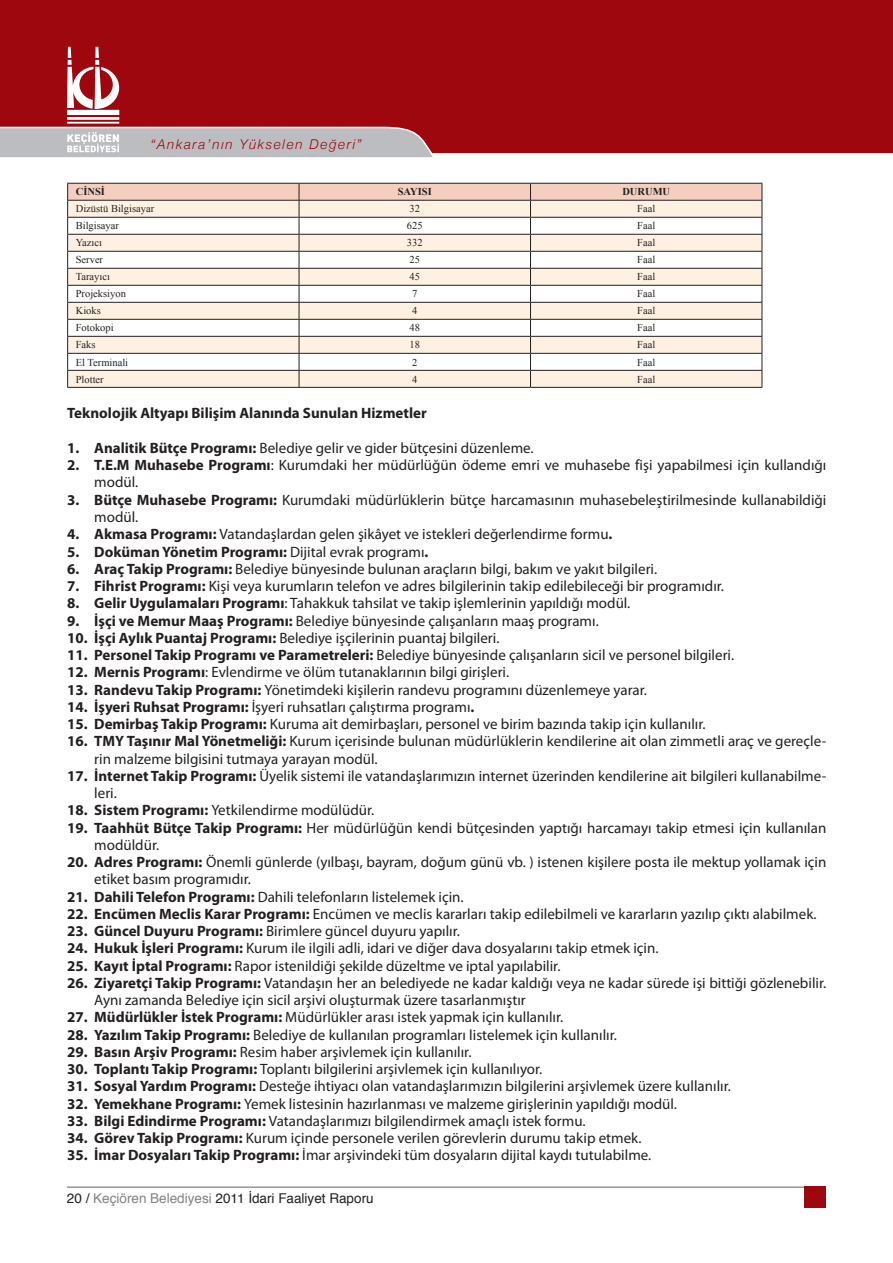
<style>
.page{position:relative;width:893px;height:1263px;background:#fff}
.page>*{position:absolute;margin:0;border:0;box-sizing:border-box;transform-origin:0 0}
.t1{font:15px/17.2px "Myriad Pro";color:#231f20}
.t2{font:700 15px "Myriad Pro";color:#231f20}
.t3{font:13.5px "Helvetica";color:#231f20}
.t4{font:italic 300 13.5px "Helvetica Neue";letter-spacing:.12em;color:#9d070d}
.t5{font:10.5px "Times New Roman";color:#231f20}
.t6{font:700 10.5px "Times New Roman";color:#231f20}
.s1{font-weight:700}
.s2{font-weight:400}
.s3{color:#808285}
</style>
<div class="page">
<hr style="left:67px;top:1186px;width:759px;height:2px;background:#939598">
<div style="left:805px;top:1186px;width:21px;height:22px;background:#9d070d"></div>
<div style="left:0;top:0;width:893px;height:152px;background:#9d070d"></div>
<svg style="left:0;top:47px;width:436px;height:111px"></svg>
<svg style="left:67px;top:183px;width:696px;height:204px"></svg>
<hr style="left:67px;top:387px;width:232px;height:1px;background:#231f20">
<hr style="left:299px;top:387px;width:231px;height:1px;background:#231f20">
<hr style="left:530px;top:387px;width:232px;height:1px;background:#231f20">
<p class="t4" style="left:151px;top:134px;width:213px">“Ankara’nın Yükselen Değeri”</p>
<p class="t6" style="left:76px;top:184px;width:31px">CİNSİ</p>
<p class="t6" style="left:398px;top:184px;width:36px">SAYISI</p>
<p class="t6" style="left:622px;top:184px;width:49px">DURUMU</p>
<p class="t5" style="left:76px;top:202px;width:80px">Dizüstü Bilgisayar</p>
<p class="t5" style="left:409px;top:202px;width:12px">32</p>
<p class="t5" style="left:637px;top:202px;width:20px">Faal</p>
<p class="t5" style="left:76px;top:219px;width:45px">Bilgisayar</p>
<p class="t5" style="left:407px;top:219px;width:17px">625</p>
<p class="t5" style="left:637px;top:219px;width:20px">Faal</p>
<p class="t5" style="left:76px;top:236px;width:28px">Yazıcı</p>
<p class="t5" style="left:407px;top:236px;width:17px">332</p>
<p class="t5" style="left:637px;top:236px;width:20px">Faal</p>
<p class="t5" style="left:76px;top:253px;width:29px">Server</p>
<p class="t5" style="left:409px;top:253px;width:12px">25</p>
<p class="t5" style="left:637px;top:253px;width:20px">Faal</p>
<p class="t5" style="left:76px;top:270px;width:36px">Tarayıcı</p>
<p class="t5" style="left:409px;top:270px;width:12px">45</p>
<p class="t5" style="left:637px;top:270px;width:20px">Faal</p>
<p class="t5" style="left:76px;top:287px;width:52px">Projeksiyon</p>
<p class="t5" style="left:412px;top:287px;width:7px">7</p>
<p class="t5" style="left:637px;top:287px;width:20px">Faal</p>
<p class="t5" style="left:76px;top:304px;width:27px">Kioks</p>
<p class="t5" style="left:412px;top:304px;width:7px">4</p>
<p class="t5" style="left:637px;top:304px;width:20px">Faal</p>
<p class="t5" style="left:76px;top:321px;width:39px">Fotokopi</p>
<p class="t5" style="left:409px;top:321px;width:12px">48</p>
<p class="t5" style="left:637px;top:321px;width:20px">Faal</p>
<p class="t5" style="left:76px;top:338px;width:21px">Faks</p>
<p class="t5" style="left:409px;top:338px;width:12px">18</p>
<p class="t5" style="left:637px;top:338px;width:20px">Faal</p>
<p class="t5" style="left:76px;top:355px;width:54px">El Terminali</p>
<p class="t5" style="left:412px;top:355px;width:7px">2</p>
<p class="t5" style="left:637px;top:355px;width:20px">Faal</p>
<p class="t5" style="left:76px;top:372px;width:30px">Plotter</p>
<p class="t5" style="left:412px;top:372px;width:7px">4</p>
<p class="t5" style="left:637px;top:372px;width:20px">Faal</p>
<p class="t2" style="left:67px;top:403px;width:361px">Teknolojik Altyapı Bilişim Alanında Sunulan Hizmetler</p>
<p class="t1" style="left:67px;top:439px;width:468px"><span class="s1">1. Analitik Bütçe Programı:</span> Belediye gelir ve gider bütçesini düzenleme.</p>
<p class="t1" style="left:94px;top:456px;width:733px;text-indent:-27px"><span class="s1">2. T.E.M Muhasebe Programı</span>: Kurumdaki her müdürlüğün ödeme emri ve muhasebe fişi yapabilmesi için kullandığı modül.</p>
<p class="t1" style="left:94px;top:491px;width:733px;text-indent:-27px"><span class="s1">3. Bütçe Muhasebe Programı:</span> Kurumdaki müdürlüklerin bütçe harcamasının muhasebeleştirilmesinde kullanabildiği modül.</p>
<p class="t1" style="left:67px;top:525px;width:547px"><span class="s1">4. Akmasa Programı:</span> Vatandaşlardan gelen şikâyet ve istekleri değerlendirme formu<span class="s1">.</span></p>
<p class="t2" style="left:67px;top:542px;width:363px">5. Doküman Yönetim Programı: <span class="s2">Dijital evrak programı</span>.</p>
<p class="t1" style="left:67px;top:560px;width:591px"><span class="s1">6. Araç Takip Programı:</span> Belediye bünyesinde bulunan araçların bilgi, bakım ve yakıt bilgileri.</p>
<p class="t1" style="left:67px;top:577px;width:658px"><span class="s1">7. Fihrist Programı:</span> Kişi veya kurumların telefon ve adres bilgilerinin takip edilebileceği bir programıdır.</p>
<p class="t1" style="left:67px;top:594px;width:565px"><span class="s1">8. Gelir Uygulamaları Programı</span>: Tahakkuk tahsilat ve takip işlemlerinin yapıldığı modül.</p>
<p class="t1" style="left:67px;top:612px;width:533px"><span class="s1">9. İşçi ve Memur Maaş Programı:</span> Belediye bünyesinde çalışanların maaş programı.</p>
<p class="t1" style="left:67px;top:629px;width:434px"><span class="s1">10. İşçi Aylık Puantaj Programı:</span> Belediye işçilerinin puantaj bilgileri.</p>
<p class="t1" style="left:67px;top:646px;width:668px"><span class="s1">11. Personel Takip Programı ve Parametreleri:</span> Belediye bünyesinde çalışanların sicil ve personel bilgileri.</p>
<p class="t1" style="left:67px;top:663px;width:443px"><span class="s1">12. Mernis Programı</span>: Evlendirme ve ölüm tutanaklarının bilgi girişleri.</p>
<p class="t1" style="left:67px;top:681px;width:581px"><span class="s1">13. Randevu Takip Programı:</span> Yönetimdeki kişilerin randevu programını düzenlemeye yarar.</p>
<p class="t1" style="left:67px;top:698px;width:409px"><span class="s1">14. İşyeri Ruhsat Programı:</span> İşyeri ruhsatları çalıştırma programı<span class="s1">.</span></p>
<p class="t1" style="left:67px;top:715px;width:640px"><span class="s1">15. Demirbaş Takip Programı:</span> Kuruma ait demirbaşları, personel ve birim bazında takip için kullanılır.</p>
<p class="t1" style="left:94px;top:732px;width:733px;text-indent:-27px"><span class="s1">16. TMY Taşınır Mal Yönetmeliği:</span> Kurum içerisinde bulunan müdürlüklerin kendilerine ait olan zimmetli araç ve gereçle&shy;rin malzeme bilgisini tutmaya yarayan modül.</p>
<p class="t1" style="left:94px;top:767px;width:733px;text-indent:-27px"><span class="s1">17. İnternet Takip Programı:</span> Üyelik sistemi ile vatandaşlarımızın internet üzerinden kendilerine ait bilgileri kullanabilme&shy;leri.</p>
<p class="t1" style="left:67px;top:801px;width:309px"><span class="s1">18. Sistem Programı:</span> Yetkilendirme modülüdür.</p>
<p class="t1" style="left:94px;top:819px;width:733px;text-indent:-27px"><span class="s1">19. Taahhüt Bütçe Takip Programı:</span> Her müdürlüğün kendi bütçesinden yaptığı harcamayı takip etmesi için kullanılan modüldür.</p>
<p class="t1" style="left:94px;top:853px;width:734px;text-indent:-27px"><span class="s1">20. Adres Programı:</span> Önemli günlerde (yılbaşı, bayram, doğum günü vb. ) istenen kişilere posta ile mektup yollamak için etiket basım programıdır.</p>
<p class="t1" style="left:67px;top:888px;width:398px"><span class="s1">21. Dahili Telefon Programı:</span> Dahili telefonların listelemek için.</p>
<p class="t1" style="left:67px;top:905px;width:751px"><span class="s1">22. Encümen Meclis Karar Programı:</span> Encümen ve meclis kararları takip edilebilmeli ve kararların yazılıp çıktı alabilmek.</p>
<p class="t1" style="left:67px;top:922px;width:394px"><span class="s1">23. Güncel Duyuru Programı:</span> Birimlere güncel duyuru yapılır.</p>
<p class="t1" style="left:67px;top:939px;width:593px"><span class="s1">24. Hukuk İşleri Programı:</span> Kurum ile ilgili adli, idari ve diğer dava dosyalarını takip etmek için.</p>
<p class="t1" style="left:67px;top:957px;width:495px"><span class="s1">25. Kayıt İptal Programı:</span> Rapor istenildiği şekilde düzeltme ve iptal yapılabilir.</p>
<p class="t1" style="left:94px;top:974px;width:733px;text-indent:-27px"><span class="s1">26. Ziyaretçi Takip Programı:</span> Vatandaşın her an belediyede ne kadar kaldığı veya ne kadar sürede işi bittiği gözlenebilir.<br>Aynı zamanda Belediye için sicil arşivi oluşturmak üzere tasarlanmıştır</p>
<p class="t1" style="left:67px;top:1008px;width:497px"><span class="s1">27. Müdürlükler İstek Programı:</span> Müdürlükler arası istek yapmak için kullanılır.</p>
<p class="t1" style="left:67px;top:1026px;width:551px"><span class="s1">28. Yazılım Takip Programı:</span> Belediye de kullanılan programları listelemek için kullanılır.</p>
<p class="t1" style="left:67px;top:1043px;width:406px"><span class="s1">29. Basın Arşiv Programı:</span> Resim haber arşivlemek için kullanılır.</p>
<p class="t1" style="left:67px;top:1060px;width:477px"><span class="s1">30. Toplantı Takip Programı:</span> Toplantı bilgilerini arşivlemek için kullanılıyor.</p>
<p class="t1" style="left:67px;top:1077px;width:665px"><span class="s1">31. Sosyal Yardım Programı:</span> Desteğe ihtiyacı olan vatandaşlarımızın bilgilerini arşivlemek üzere kullanılır.</p>
<p class="t1" style="left:67px;top:1095px;width:611px"><span class="s1">32. Yemekhane Programı:</span> Yemek listesinin hazırlanması ve malzeme girişlerinin yapıldığı modül.</p>
<p class="t1" style="left:67px;top:1112px;width:520px"><span class="s1">33. Bilgi Edindirme Programı:</span> Vatandaşlarımızı bilgilendirmek amaçlı istek formu.</p>
<p class="t1" style="left:67px;top:1129px;width:576px"><span class="s1">34. Görev Takip Programı:</span> Kurum içinde personele verilen görevlerin durumu takip etmek.</p>
<p class="t1" style="left:67px;top:1146px;width:585px"><span class="s1">35. İmar Dosyaları Takip Programı:</span> İmar arşivindeki tüm dosyaların dijital kaydı tutulabilme.</p>
<p class="t3" style="left:67px;top:1188px;width:308px">20 / <span class="s3">Keçiören Belediyesi</span> 2011 İdari Faaliyet Raporu</p>
</div>
